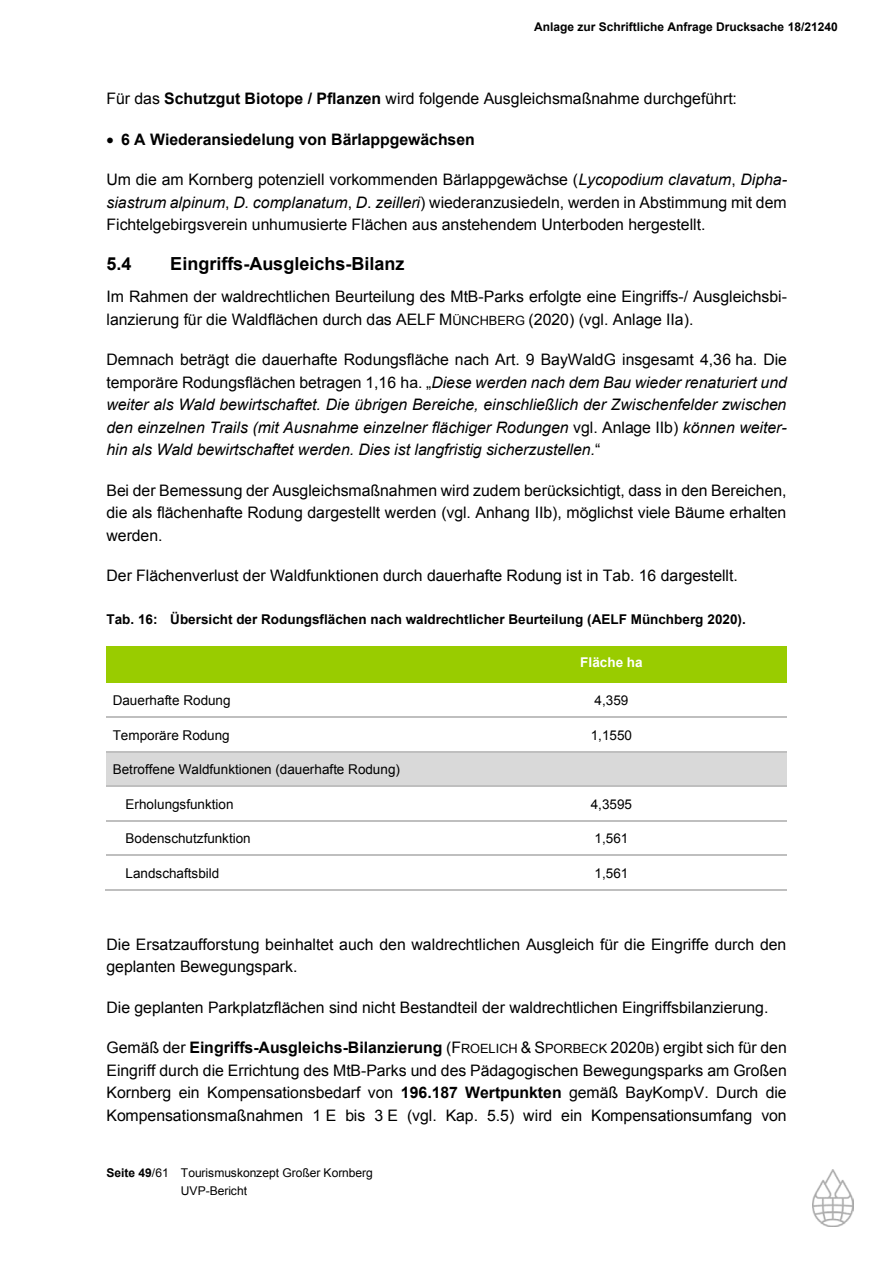
<style>
.page{position:relative;width:893px;height:1263px;background:#fff}
.page>*{position:absolute;margin:0;border:0;box-sizing:border-box;transform-origin:0 0}
.t1{font:700 18px "Arial";color:#000}
.t2{font:15.9px/22.5px "Arial";color:#000;text-align:justify}
.t3{font:italic 15.9px/22.5px "Arial";color:#000;text-align:justify}
.t4{font:700 15.9px "Arial";color:#000}
.t5{font:13.5px "Arial";letter-spacing:.005em;color:#000}
.t6{font:700 13.5px "Arial";color:#000}
.t7{font:700 13.5px "Arial";letter-spacing:.005em;color:#fff}
.t8{font:12px/18px "Arial";letter-spacing:-.005em;color:#000}
.t9{font:700 12px "Arial";color:#000}
.s1{font-weight:700}
.s2{font-style:italic}
.s3{font-size:12.75px}
.s4{font-style:normal}
</style>
<div class="page">
<img style="left:812px;top:1169px;width:41px;height:58px">
<div style="left:106px;top:645px;width:330px;height:34px;background:#9c0"></div>
<hr style="left:106px;top:645px;width:330px;height:1px;background:#fff">
<div style="left:436px;top:645px;width:351px;height:34px;background:#9c0"></div>
<hr style="left:436px;top:645px;width:351px;height:1px;background:#fff">
<hr style="left:106px;top:679px;width:330px;height:4px;background:#9c0">
<svg style="left:436px;top:679px;width:5px;height:4px"></svg>
<hr style="left:441px;top:679px;width:346px;height:4px;background:#9c0">
<hr style="left:106px;top:717px;width:330px;height:1px;background:#bfbfbf">
<hr style="left:437px;top:717px;width:350px;height:1px;background:#bfbfbf">
<div style="left:113px;top:752px;width:667px;height:25px;background:#d9d9d9"></div>
<hr style="left:106px;top:752px;width:681px;height:1px;background:#fff">
<hr style="left:106px;top:751px;width:330px;height:1px;background:#bfbfbf">
<hr style="left:437px;top:751px;width:350px;height:1px;background:#bfbfbf">
<div style="left:106px;top:777px;width:681px;height:8px;background:#d9d9d9"></div>
<hr style="left:106px;top:785px;width:330px;height:2px;background:#bfbfbf">
<hr style="left:437px;top:785px;width:350px;height:2px;background:#bfbfbf">
<hr style="left:106px;top:820px;width:330px;height:1px;background:#bfbfbf">
<hr style="left:437px;top:820px;width:350px;height:1px;background:#bfbfbf">
<hr style="left:106px;top:854px;width:330px;height:1px;background:#bfbfbf">
<hr style="left:437px;top:854px;width:350px;height:1px;background:#bfbfbf">
<hr style="left:105px;top:889px;width:331px;height:1px;background:#bfbfbf">
<hr style="left:436px;top:889px;width:351px;height:1px;background:#bfbfbf">
<p class="t9" style="left:534px;top:19px;width:305px">Anlage zur Schriftliche Anfrage Drucksache 18/21240</p>
<p class="t2" style="left:106px;top:87px;width:632px">Für das <span class="s1">Schutzgut Biotope / Pflanzen</span> wird folgende Ausgleichsmaßnahme durchgeführt:</p>
<p class="t4" style="left:106px;top:129px;width:370px">• 6 A Wiederansiedelung von Bärlappgewächsen</p>
<p class="t2" style="left:106px;top:168px;width:682px">Um die am Kornberg potenziell vorkommenden Bärlappgewächse (<span class="s2">Lycopodium clavatum</span>, <span class="s2">Dipha&shy;siastrum alpinum</span>, <span class="s2">D. complanatum</span>, <span class="s2">D</span>. <span class="s2">zeilleri</span>) wiederanzusiedeln, werden in Abstimmung mit dem Fichtelgebirgsverein unhumusierte Flächen aus anstehendem Unterboden hergestellt.</p>
<p class="t1" style="left:106px;top:252px;width:27px">5.4</p>
<p class="t1" style="left:170px;top:252px;width:236px">Eingriffs-Ausgleichs-Bilanz</p>
<p class="t2" style="left:106px;top:285px;width:682px">Im Rahmen der waldrechtlichen Beurteilung des MtB-Parks erfolgte eine Eingriffs-/ Ausgleichsbi&shy;lanzierung für die Waldflächen durch das AELF M<span class="s3">ÜNCHBERG</span> (2020) (vgl. Anlage IIa).</p>
<p class="t3" style="left:106px;top:348px;width:682px"><span class="s4">Demnach beträgt die dauerhafte Rodungsfläche nach Art. 9 BayWaldG insgesamt 4,36 ha. Die temporäre Rodungsflächen betragen 1,16 ha. „</span>Diese werden nach dem Bau wieder renaturiert und weiter als Wald bewirtschaftet. Die übrigen Bereiche, einschließlich der Zwischenfelder zwischen den einzelnen Trails (mit Ausnahme einzelner flächiger Rodungen <span class="s4">vgl. Anlage IIb)</span> können weiter&shy;hin als Wald bewirtschaftet werden. Dies ist langfristig sicherzustellen.<span class="s4">“</span></p>
<p class="t2" style="left:106px;top:479px;width:682px">Bei der Bemessung der Ausgleichsmaßnahmen wird zudem berücksichtigt, dass in den Bereichen, die als flächenhafte Rodung dargestellt werden (vgl. Anhang IIb), möglichst viele Bäume erhalten werden.</p>
<p class="t2" style="left:106px;top:564px;width:633px">Der Flächenverlust der Waldfunktionen durch dauerhafte Rodung ist in Tab. 16 dargestellt.</p>
<p class="t6" style="left:106px;top:611px;width:641px">Tab. 16: Übersicht der Rodungsflächen nach waldrechtlicher Beurteilung (AELF Münchberg 2020).</p>
<p class="t7" style="left:580px;top:654px;width:64px">Fläche ha</p>
<p class="t5" style="left:113px;top:691px;width:119px">Dauerhafte Rodung</p>
<p class="t5" style="left:594px;top:691px;width:35px">4,359</p>
<p class="t5" style="left:113px;top:726px;width:119px">Temporäre Rodung</p>
<p class="t5" style="left:591px;top:726px;width:43px">1,1550</p>
<p class="t5" style="left:113px;top:760px;width:289px">Betroffene Waldfunktionen (dauerhafte Rodung)</p>
<p class="t5" style="left:125px;top:795px;width:110px">Erholungsfunktion</p>
<p class="t5" style="left:591px;top:795px;width:43px">4,3595</p>
<p class="t5" style="left:125px;top:829px;width:127px">Bodenschutzfunktion</p>
<p class="t5" style="left:594px;top:829px;width:35px">1,561</p>
<p class="t5" style="left:125px;top:864px;width:95px">Landschaftsbild</p>
<p class="t5" style="left:594px;top:864px;width:35px">1,561</p>
<p class="t2" style="left:106px;top:933px;width:681px">Die Ersatzaufforstung beinhaltet auch den waldrechtlichen Ausgleich für die Eingriffe durch den geplanten Bewegungspark.</p>
<p class="t2" style="left:106px;top:996px;width:664px">Die geplanten Parkplatzflächen sind nicht Bestandteil der waldrechtlichen Eingriffsbilanzierung.</p>
<p class="t2" style="left:106px;top:1036px;width:682px">Gemäß der <span class="s1">Eingriffs-Ausgleichs-Bilanzierung</span> (F<span class="s3">ROELICH</span> &amp; S<span class="s3">PORBECK</span> 2020<span class="s3">B</span>) ergibt sich für den Eingriff durch die Errichtung des MtB-Parks und des Pädagogischen Bewegungsparks am Großen Kornberg ein Kompensationsbedarf von <span class="s1">196.187 Wertpunkten</span> gemäß BayKompV. Durch die Kompensationsmaßnahmen 1 E bis 3 E (vgl. Kap. 5.5) wird ein Kompensationsumfang von</p>
<p class="t8" style="left:181px;top:1163px;width:193px;text-indent:-75px"><span class="s1">Seite 49</span>/61 Tourismuskonzept Großer Kornberg<br>UVP-Bericht</p>
</div>
